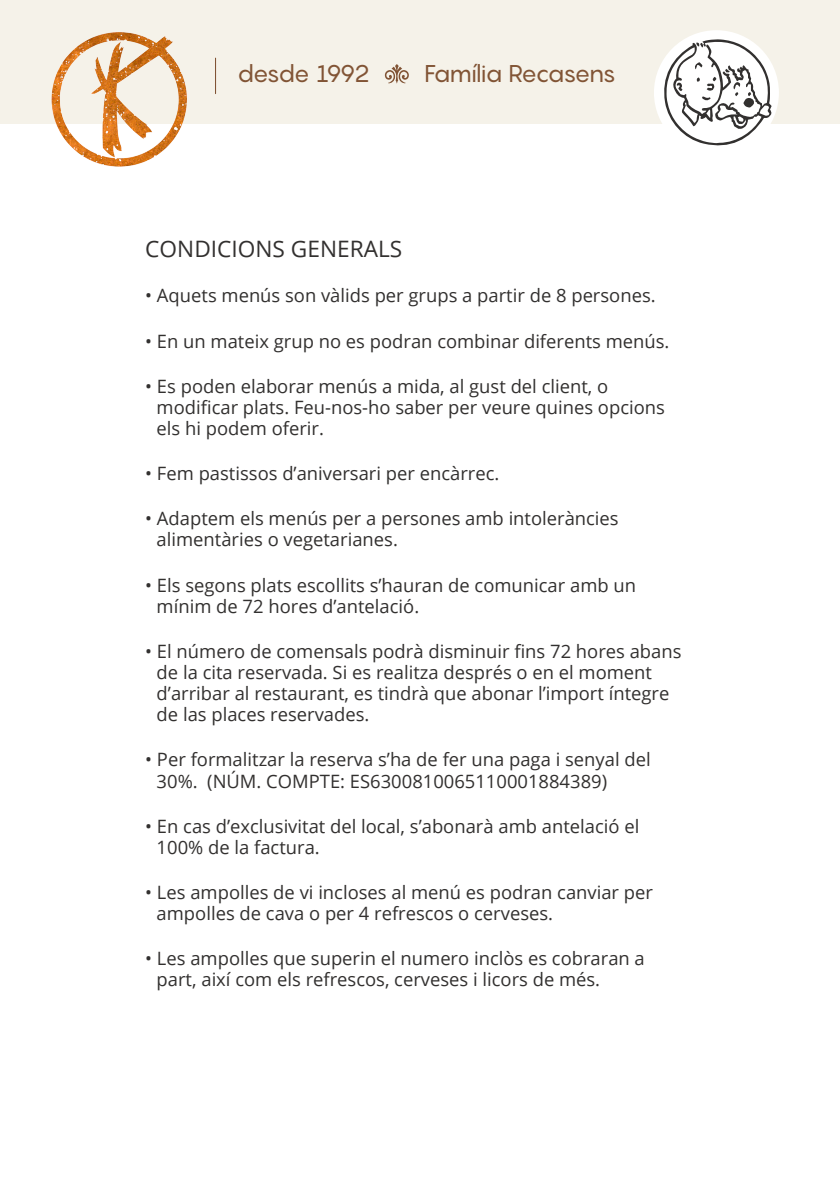
<style>
.page{position:relative;width:840px;height:1191px;background:#fff}
.page>*{position:absolute;margin:0;border:0;box-sizing:border-box;transform-origin:0 0}
.t1{font:24px "Pangram";letter-spacing:-.07em;color:#815435}
.t2{font:22.6px "Open Sans";color:#32302f}
.t3{font:18.4px/21.2px "Open Sans";color:#32302f}
</style>
<div class="page">
<div style="left:0;top:0;width:839px;height:123px;background:#f5f2e9"></div>
<hr style="left:215px;top:58px;width:1px;height:36px;background:#815435">
<svg style="left:384px;top:64px;width:24px;height:20px"></svg>
<div style="left:653px;top:30px;width:125px;height:125px;background:#fff;border-radius:50%"></div>
<svg style="left:660px;top:39px;width:111px;height:107px"></svg>
<img style="left:46px;top:32px;width:147px;height:135px">
<h1 class="t1" style="left:237px;top:64px;width:134px">desde 1992</h1>
<h1 class="t1" style="left:424px;top:64px;width:193px">Família Recasens</h1>
<p class="t2" style="left:145px;top:240px;width:258px">CONDICIONS GENERALS</p>
<p class="t3" style="left:145px;top:287px;width:511px">• Aquets menús son vàlids per grups a partir de 8 persones.</p>
<p class="t3" style="left:145px;top:332px;width:525px">• En un mateix grup no es podran combinar diferents menús.</p>
<p class="t3" style="left:156px;top:377px;width:509px;text-indent:-11px">• Es poden elaborar menús a mida, al gust del client, o modificar plats. Feu-nos-ho saber per veure quines opcions els hi podem oferir.</p>
<p class="t3" style="left:145px;top:465px;width:355px">• Fem pastissos d’aniversari per encàrrec.</p>
<p class="t3" style="left:156px;top:510px;width:463px;text-indent:-11px">• Adaptem els menús per a persones amb intoleràncies alimentàries o vegetarianes.</p>
<p class="t3" style="left:156px;top:576px;width:480px;text-indent:-11px">• Els segons plats escollits s’hauran de comunicar amb un mínim de 72 hores d’antelació.</p>
<p class="t3" style="left:156px;top:642px;width:526px;text-indent:-11px">• El número de comensals podrà disminuir fins 72 hores abans de la cita reservada. Si es realitza després o en el moment d’arribar al restaurant, es tindrà que abonar l’import íntegre de las places reservades.</p>
<p class="t3" style="left:156px;top:751px;width:495px;text-indent:-11px">• Per formalitzar la reserva s’ha de fer una paga i senyal del<br>30%. (NÚM. COMPTE: ES6300810065110001884389)</p>
<p class="t3" style="left:156px;top:817px;width:484px;text-indent:-11px">• En cas d’exclusivitat del local, s’abonarà amb antelació el<br>100% de la factura.</p>
<p class="t3" style="left:156px;top:883px;width:497px;text-indent:-11px">• Les ampolles de vi incloses al menú es podran canviar per ampolles de cava o per 4 refrescos o cerveses.</p>
<p class="t3" style="left:156px;top:950px;width:489px;text-indent:-11px">• Les ampolles que superin el numero inclòs es cobraran a part, així com els refrescos, cerveses i licors de més.</p>
</div>
